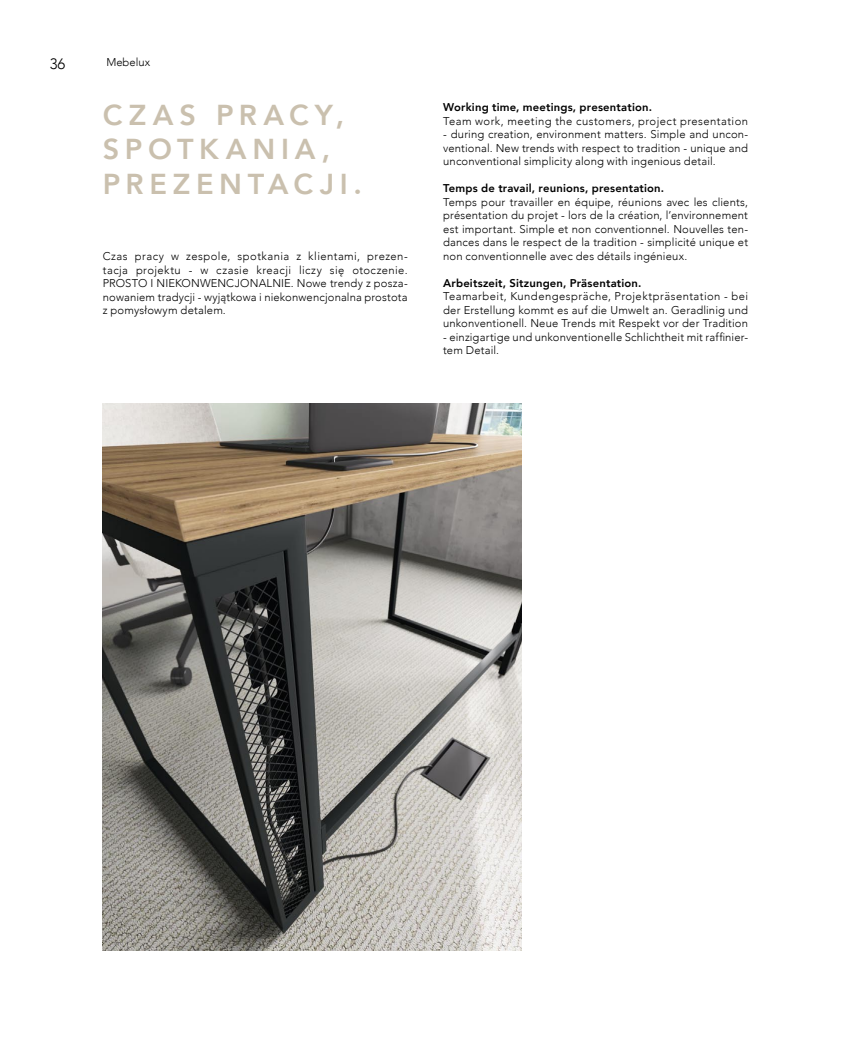
<style>
.page{position:relative;width:851px;height:1053px;background:#fff}
.page>*{position:absolute;margin:0;border:0;box-sizing:border-box;transform-origin:0 0}
.t1{font:800 28.75px "Avenir LT Com";color:#cac0ae}
.t2{font:300 15px "Avenir LT Com";color:#000}
.t3{font:300 11.25px/13.5px "Avenir LT Com";letter-spacing:.015em;color:#000;text-align:justify}
.t4{font:800 11.25px "Avenir LT Com";letter-spacing:.015em;color:#000}
.t5{font:300 11.25px "Avenir LT Com";letter-spacing:.04em;color:#000}
</style>
<div class="page">
<img style="left:103px;top:403px;width:418px;height:547px">
<h2 class="t2" style="left:50px;top:55px;width:17px">36</h2>
<p class="t3" style="left:106px;top:56px;width:45px">Mebelux</p>
<h1 class="t1" style="left:103px;top:97px;width:49px">Czas</h1>
<h1 class="t1" style="left:216px;top:97px;width:24px">pracy</h1>
<h1 class="t1" style="left:336px;top:97px;width:10px">,</h1>
<h1 class="t1" style="left:103px;top:132px;width:25px">spotkania</h1>
<h1 class="t1" style="left:322px;top:132px;width:10px">,</h1>
<h1 class="t1" style="left:103px;top:166px;width:24px">prezentacj</h1>
<h1 class="t1" style="left:340px;top:166px;width:24px">I.</h1>
<p class="t3" style="left:103px;top:249px;width:306px">Czas pracy w zespole, spotkania z klientami, prezen&shy;tacja projektu - w czasie kreacji liczy się otoczenie.<br>Prosto i Niekonwencj</p>
<p class="t3" style="left:103px;top:276px;width:306px;text-indent:137px">onaln ie. Nowe trendy z posza&shy;nowaniem tradycji - wyjątkowa i niekonwencjonalna prostota z pomysłowym detalem.</p>
<p class="t4" style="left:443px;top:101px;width:210px">Working time, meetings, presentation.</p>
<p class="t5" style="left:443px;top:114px;width:306px">Team work, meeting the customers, project presentation</p>
<p class="t3" style="left:443px;top:128px;width:306px">- during creation, environment matters. Simple and uncon&shy;ventional. New trends with respect to tradition - unique and unconventional simplicity along with ingenious detail.</p>
<p class="t4" style="left:443px;top:182px;width:222px">Temps de travail, reunions, presentation.</p>
<p class="t3" style="left:443px;top:195px;width:306px">Temps pour travailler en équipe, réunions avec les clients, présentation du projet - lors de la création, l’environnement est important. Simple et non conventionnel. Nouvelles ten&shy;dances dans le respect de la tradition - simplicité unique et non conventionnelle avec des détails ingénieux.</p>
<p class="t4" style="left:443px;top:276px;width:200px">Arbeitszeit, Sitzungen, Präsentation.</p>
<p class="t3" style="left:443px;top:290px;width:306px">Teamarbeit, Kundengespräche, Projektpräsentation - bei der Erstellung kommt es auf die Umwelt an. Geradlinig und unkonventionell. Neue Trends mit Respekt vor der Tradition</p>
<p class="t3" style="left:443px;top:330px;width:306px">- einzigartige und unkonventionelle Schlichtheit mit raffinier&shy;tem Detail.</p>
</div>
